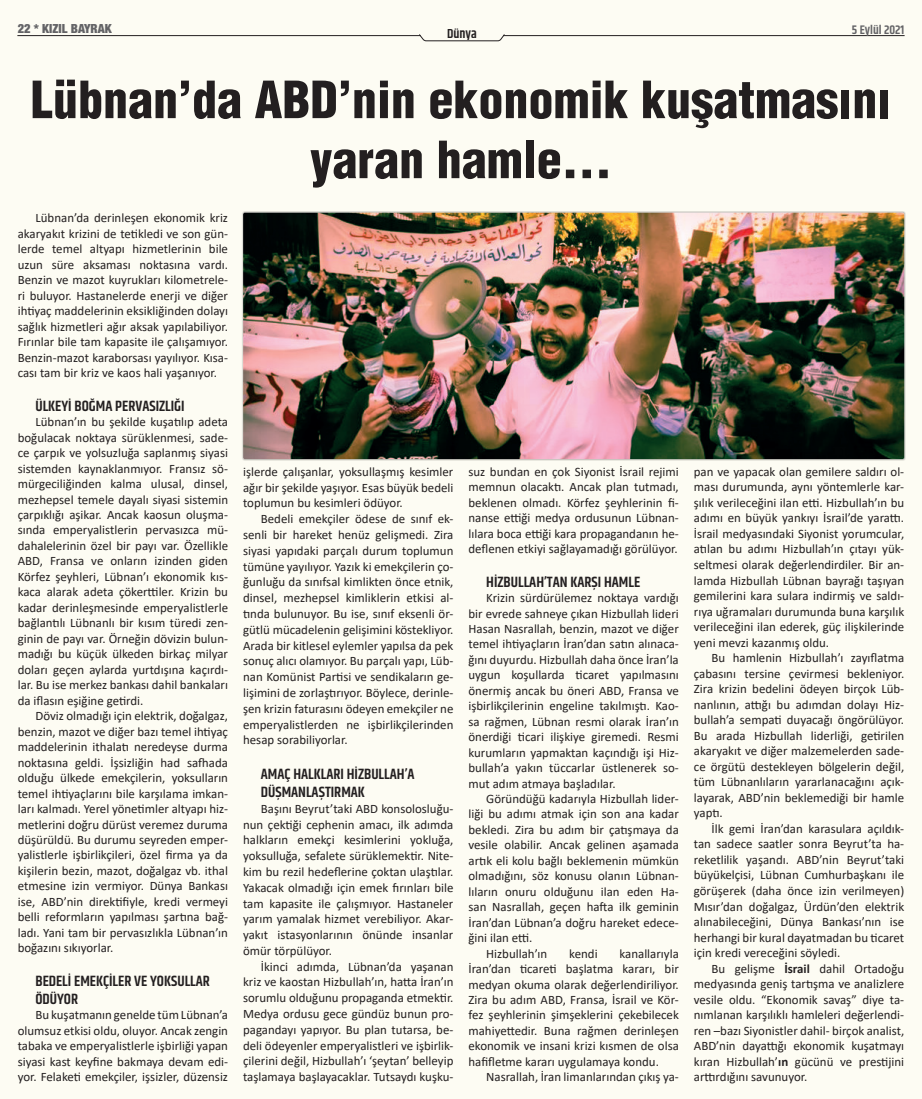
<style>
.page{position:relative;width:922px;height:1099px;background:#fff}
.page>*{position:absolute;margin:0;border:0;box-sizing:border-box;transform-origin:0 0}
.ana_başlık{font:900 condensed 50px/60px "Helvetica";color:#231f20;text-align:center}
.ara_başlık{font:600 15px/18px "Khand";color:#231f20}
.t1{font:600 13.12px "Khand";color:#231f20}
.t2{font:12.88px/15.5px "Calibri";color:#231f20;text-align:justify}
.t3{font:900 condensed 12.5px "Helvetica Neue";color:#636366}
.t4{font:600 12.5px "Khand";color:#636366}
.s1{font-weight:700}
</style>
<div class="page">
<div style="left:0;top:0;width:921px;height:1098px;background:#fdfcf3"></div>
<hr style="left:18px;top:35px;width:402px;height:1px;background:#231f20">
<hr style="left:503px;top:35px;width:400px;height:1px;background:#231f20">
<svg style="left:419px;top:34px;width:85px;height:7px"></svg>
<img style="left:243px;top:213px;width:661px;height:246px">
<p class="t3" style="left:18px;top:20px;width:95px">22 * KIZIL BAYRAK</p>
<p class="t4" style="left:851px;top:22px;width:54px">5 Eylül 2021</p>
<p class="t1" style="left:447px;top:25px;width:31px">Dünya</p>
<p class="ana_başlık" style="left:31px;top:69px;width:861px">Lübnan’da ABD’nin ekonomik kuşatmasını yaran hamle…</p>
<p class="t2" style="left:18px;top:210px;width:212px;text-indent:18px">Lübnan’da derinleşen ekonomik kriz akaryakıt krizini de tetikledi ve son gün&shy;lerde temel altyapı hizmetlerinin bile uzun süre aksaması noktasına vardı.<br>Benzin ve mazot kuyrukları kilometrele&shy;ri buluyor. Hastanelerde enerji ve diğer ihtiyaç maddelerinin eksikliğinden dolayı sağlık hizmetleri ağır aksak yapılabiliyor.<br>Fırınlar bile tam kapasite ile çalışamıyor.<br>Benzin-mazot karaborsası yayılıyor. Kısa&shy;cası tam bir kriz ve kaos hali yaşanıyor.</p>
<p class="ara_başlık" style="left:35px;top:397px;width:151px">ÜLKEYI BOĞMA PERVASIZLIĞI</p>
<p class="t2" style="left:18px;top:414px;width:212px;text-indent:18px">Lübnan’ın bu şekilde kuşatılıp adeta boğulacak noktaya sürüklenmesi, sade&shy;ce çarpık ve yolsuzluğa saplanmış siyasi sistemden kaynaklanmıyor. Fransız sö&shy;mürgeciliğinden kalma ulusal, dinsel, mezhepsel temele dayalı siyasi sistemin çarpıklığı aşikar. Ancak kaosun oluşma&shy;sında emperyalistlerin pervasızca mü&shy;dahalelerinin özel bir payı var. Özellikle ABD, Fransa ve onların izinden giden Körfez şeyhleri, Lübnan’ı ekonomik kıs&shy;kaca alarak adeta çökerttiler. Krizin bu kadar derinleşmesinde emperyalistlerle bağlantılı Lübnanlı bir kısım türedi zen&shy;ginin de payı var. Örneğin dövizin bulun&shy;madığı bu küçük ülkeden birkaç milyar doları geçen aylarda yurtdışına kaçırdı&shy;lar. Bu ise merkez bankası dahil bankaları da iflasın eşiğine getirdi.</p>
<p class="t2" style="left:18px;top:707px;width:212px;text-indent:18px">Döviz olmadığı için elektrik, doğalgaz, benzin, mazot ve diğer bazı temel ihtiyaç maddelerinin ithalatı neredeyse durma noktasına geldi. İşsizliğin had safhada olduğu ülkede emekçilerin, yoksulların temel ihtiyaçlarını bile karşılama imkan&shy;ları kalmadı. Yerel yönetimler altyapı hiz&shy;metlerini doğru dürüst veremez duruma düşürüldü. Bu durumu seyreden emper&shy;yalistlerle işbirlikçileri, özel firma ya da kişilerin bezin, mazot, doğalgaz vb. ithal etmesine izin vermiyor. Dünya Bankası ise, ABD’nin direktifiyle, kredi vermeyi belli reformların yapılması şartına bağ&shy;ladı. Yani tam bir pervasızlıkla Lübnan’ın boğazını sıkıyorlar.</p>
<p class="ara_başlık" style="left:35px;top:972px;width:176px">BEDELI EMEKÇILER VE YOKSULLAR<br>ÖDÜYOR</p>
<p class="t2" style="left:18px;top:1006px;width:212px;text-indent:18px">Bu kuşatmanın genelde tüm Lübnan’a olumsuz etkisi oldu, oluyor. Ancak zengin tabaka ve emperyalistlerle işbirliği yapan siyasi kast keyfine bakmaya devam edi&shy;yor. Felaketi emekçiler, işsizler, düzensiz</p>
<p class="t2" style="left:243px;top:463px;width:212px">işlerde çalışanlar, yoksullaşmış kesimler ağır bir şekilde yaşıyor. Esas büyük bedeli toplumun bu kesimleri ödüyor.</p>
<p class="t2" style="left:243px;top:510px;width:212px;text-indent:18px">Bedeli emekçiler ödese de sınıf ek&shy;senli bir hareket henüz gelişmedi. Zira siyasi yapıdaki parçalı durum toplumun tümüne yayılıyor. Yazık ki emekçilerin ço&shy;ğunluğu da sınıfsal kimlikten önce etnik, dinsel, mezhepsel kimliklerin etkisi al&shy;tında bulunuyor. Bu ise, sınıf eksenli ör&shy;gütlü mücadelenin gelişimini köstekliyor.<br>Arada bir kitlesel eylemler yapılsa da pek sonuç alıcı olamıyor. Bu parçalı yapı, Lüb&shy;nan Komünist Partisi ve sendikaların ge&shy;lişimini de zorlaştırıyor. Böylece, derinle&shy;şen krizin faturasını ödeyen emekçiler ne emperyalistlerden ne işbirlikçilerinden hesap sorabiliyorlar.</p>
<p class="ara_başlık" style="left:261px;top:765px;width:155px;line-height:18.4px">AMAÇ HALKLARI HIZBULLAH’A<br>DÜŞMANLAŞTIRMAK</p>
<p class="t2" style="left:243px;top:800px;width:212px;text-indent:18px">Başını Beyrut’taki ABD konsolosluğu&shy;nun çektiği cephenin amacı, ilk adımda halkların emekçi kesimlerini yokluğa, yoksulluğa, sefalete sürüklemektir. Nite&shy;kim bu rezil hedeflerine çoktan ulaştılar.<br>Yakacak olmadığı için emek fırınları bile tam kapasite ile çalışmıyor. Hastaneler yarım yamalak hizmet verebiliyor. Akar&shy;yakıt istasyonlarının önünde insanlar ömür törpülüyor.</p>
<p class="t2" style="left:243px;top:958px;width:212px;text-indent:18px">İkinci adımda, Lübnan’da yaşanan kriz ve kaostan Hizbullah’ın, hatta İran’ın sorumlu olduğunu propaganda etmektir.<br>Medya ordusu gece gündüz bunun pro&shy;pagandayı yapıyor. Bu plan tutarsa, be&shy;deli ödeyenler emperyalistleri ve işbirlik&shy;çilerini değil, Hizbullah’ı ‘şeytan’ belleyip taşlamaya başlayacaklar. Tutsaydı kuşku-</p>
<p class="t2" style="left:468px;top:463px;width:212px">suz bundan en çok Siyonist İsrail rejimi memnun olacaktı. Ancak plan tutmadı, beklenen olmadı. Körfez şeyhlerinin fi&shy;nanse ettiği medya ordusunun Lübnan&shy;lılara boca ettiği kara propagandanın he&shy;deflenen etkiyi sağlayamadığı görülüyor.</p>
<p class="ara_başlık" style="left:486px;top:573px;width:155px">HIZBULLAH’TAN KARŞI HAMLE</p>
<p class="t2" style="left:468px;top:589px;width:212px;text-indent:18px">Krizin sürdürülemez noktaya vardığı bir evrede sahneye çıkan Hizbullah lideri Hasan Nasrallah, benzin, mazot ve diğer temel ihtiyaçların İran’dan satın alınaca&shy;ğını duyurdu. Hizbullah daha önce İran’la uygun koşullarda ticaret yapılmasını önermiş ancak bu öneri ABD, Fransa ve işbirlikçilerinin engeline takılmıştı. Kao&shy;sa rağmen, Lübnan resmi olarak İran’ın önerdiği ticari ilişkiye giremedi. Resmi kurumların yapmaktan kaçındığı işi Hiz&shy;bullah’a yakın tüccarlar üstlenerek so&shy;mut adım atmaya başladılar.</p>
<p class="t2" style="left:468px;top:790px;width:212px;text-indent:18px">Göründüğü kadarıyla Hizbullah lider&shy;liği bu adımı atmak için son ana kadar bekledi. Zira bu adım bir çatışmaya da vesile olabilir. Ancak gelinen aşamada artık eli kolu bağlı beklemenin mümkün olmadığını, söz konusu olanın Lübnan&shy;lıların onuru olduğunu ilan eden Ha&shy;san Nasrallah, geçen hafta ilk geminin İran’dan Lübnan’a doğru hareket edece&shy;ğini ilan etti.</p>
<p class="t2" style="left:486px;top:945px;width:63px">Hizbullah’ın</p>
<p class="t2" style="left:569px;top:945px;width:30px">kendi</p>
<p class="t2" style="left:468px;top:945px;width:212px;text-indent:151px">kanallarıyla İran’dan ticareti başlatma kararı, bir medyan okuma olarak değerlendiriliyor.<br>Zira bu adım ABD, Fransa, İsrail ve Kör&shy;fez şeyhlerinin şimşeklerini çekebilecek mahiyettedir. Buna rağmen derinleşen ekonomik ve insani krizi kısmen de olsa hafifletme kararı uygulamaya kondu.</p>
<p class="t2" style="left:486px;top:1068px;width:194px">Nasrallah, İran limanlarından çıkış ya-</p>
<p class="t2" style="left:693px;top:463px;width:212px">pan ve yapacak olan gemilere saldırı ol&shy;ması durumunda, aynı yöntemlerle kar&shy;şılık verileceğini ilan etti. Hizbullah’ın bu adımı en büyük yankıyı İsrail’de yarattı.<br>İsrail medyasındaki Siyonist yorumcular, atılan bu adımı Hizbullah’ın çıtayı yük&shy;seltmesi olarak değerlendirdiler. Bir an&shy;lamda Hizbullah Lübnan bayrağı taşıyan gemilerini kara sulara indirmiş ve saldı&shy;rıya uğramaları durumunda buna karşılık verileceğini ilan ederek, güç ilişkilerinde yeni mevzi kazanmış oldu.</p>
<p class="t2" style="left:693px;top:649px;width:212px;text-indent:18px">Bu hamlenin Hizbullah’ı zayıflatma çabasını tersine çevirmesi bekleniyor.<br>Zira krizin bedelini ödeyen birçok Lüb&shy;nanlının, attığı bu adımdan dolayı Hiz&shy;bullah’a sempati duyacağı öngörülüyor.<br>Bu arada Hizbullah liderliği, getirilen akaryakıt ve diğer malzemelerden sade&shy;ce örgütü destekleyen bölgelerin değil, tüm Lübnanlıların yararlanacağını açık&shy;layarak, ABD’nin beklemediği bir hamle yaptı.</p>
<p class="t2" style="left:693px;top:820px;width:212px;text-indent:18px">İlk gemi İran’dan karasulara açıldık&shy;tan sadece saatler sonra Beyrut’ta ha&shy;reketlilik yaşandı. ABD’nin Beyrut’taki büyükelçisi, Lübnan Cumhurbaşkanı ile görüşerek (daha önce izin verilmeyen)<br>Mısır’dan doğalgaz, Ürdün’den elektrik alınabileceğini, Dünya Bankası’nın ise herhangi bir kural dayatmadan bu ticaret için kredi vereceğini söyledi.</p>
<p class="t2" style="left:693px;top:960px;width:212px;text-indent:18px">Bu gelişme <span class="s1">İsrail</span> dahil Ortadoğu medyasında geniş tartışma ve analizlere vesile oldu. “Ekonomik savaş” diye ta&shy;nımlanan karşılıklı hamleleri değerlendi&shy;ren –bazı Siyonistler dahil- birçok analist, ABD’nin dayattığı ekonomik kuşatmayı kıran Hizbullah’<span class="s1">ın</span> gücünü ve prestijini arttırdığını savunuyor.</p>
</div>
